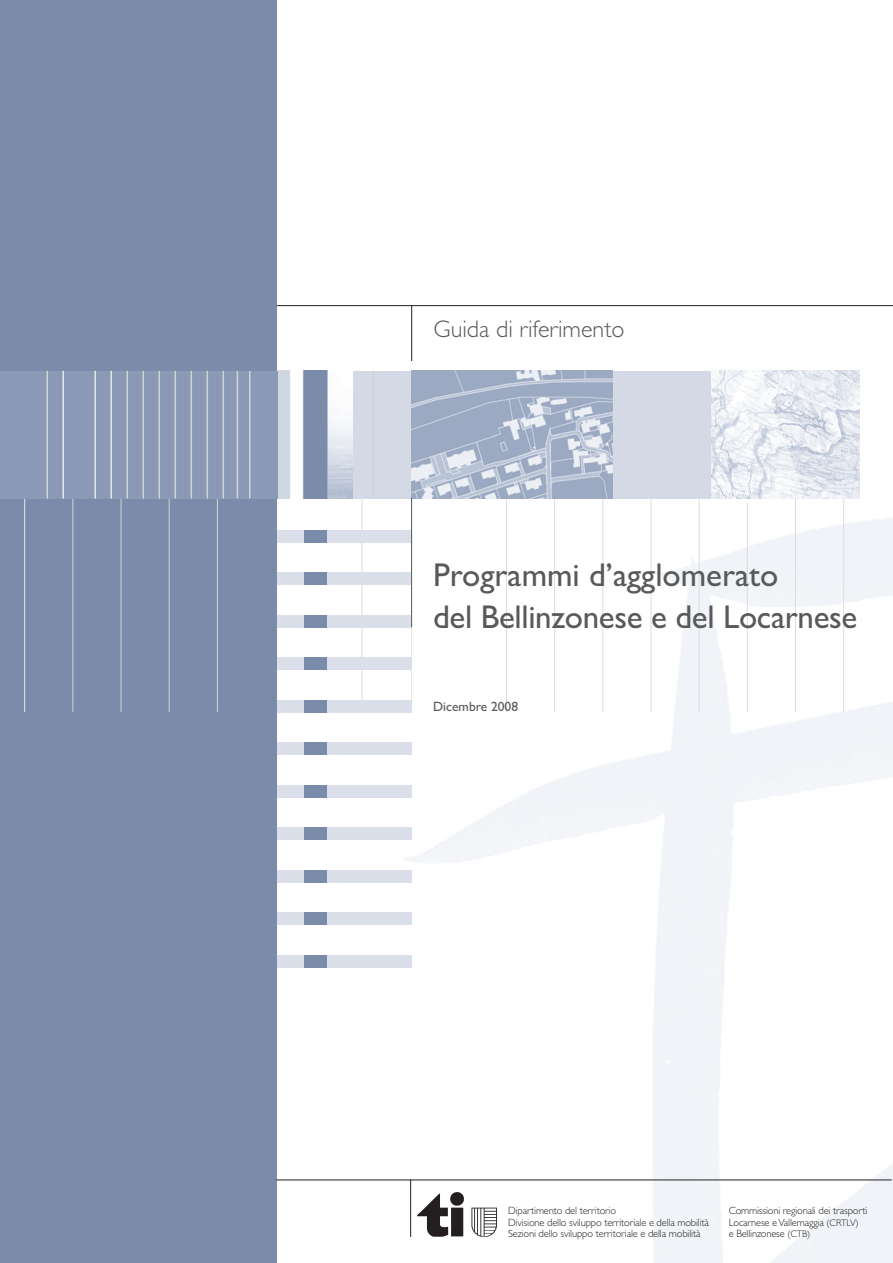
<style>
.page{position:relative;width:893px;height:1263px;background:#fff}
.page>*{position:absolute;margin:0;border:0;box-sizing:border-box;transform-origin:0 0}
.t1{font:33px/42px "Gill Sans";letter-spacing:-.01em;color:#58595b}
.t2{font:300 24px "Gill Sans";color:#58595b}
.t3{font:13.5px "Gill Sans";color:#58595b}
.t4{font:300 10.5px/11.6px "Gill Sans";letter-spacing:-.015em;color:#231f20}
.s1{font-size:9.6px}
</style>
<div class="page">
<img style="left:366px;top:511px;width:526px;height:752px">
<div style="left:0;top:0;width:277px;height:1263px;background:#7a8caa"></div>
<div style="left:138px;top:371px;width:720px;height:128px;background:#d4d9e5"></div>
<div style="left:0;top:371px;width:277px;height:128px;background:#8a9ab6"></div>
<hr style="left:237px;top:371px;width:1px;height:128px;background:#d1d3d4">
<hr style="left:249px;top:371px;width:1px;height:128px;background:#d1d3d4">
<hr style="left:373px;top:371px;width:1px;height:128px;background:#d1d3d4">
<img style="left:290px;top:371px;width:62px;height:128px">
<img style="left:711px;top:371px;width:148px;height:128px">
<img style="left:412px;top:371px;width:201px;height:128px">
<hr style="left:277px;top:305px;width:615px;height:1px;background:#231f20">
<hr style="left:46px;top:371px;width:2px;height:128px;background:#d1d3d4">
<hr style="left:62px;top:371px;width:2px;height:128px;background:#e6e7e8">
<hr style="left:94px;top:371px;width:2px;height:128px;background:#e6e7e8">
<hr style="left:111px;top:371px;width:1px;height:128px;background:#e6e7e8">
<hr style="left:127px;top:371px;width:1px;height:128px;background:#d1d3d4">
<hr style="left:143px;top:371px;width:1px;height:128px;background:#d1d3d4">
<hr style="left:159px;top:371px;width:1px;height:128px;background:#d1d3d4">
<hr style="left:175px;top:371px;width:1px;height:128px;background:#d1d3d4">
<hr style="left:191px;top:371px;width:1px;height:128px;background:#d1d3d4">
<hr style="left:207px;top:371px;width:1px;height:128px;background:#d1d3d4">
<hr style="left:223px;top:371px;width:1px;height:128px;background:#d1d3d4">
<hr style="left:24px;top:499px;width:1px;height:213px;background:#e6e7e8">
<hr style="left:72px;top:499px;width:1px;height:213px;background:#d1d3d4">
<hr style="left:121px;top:499px;width:1px;height:213px;background:#d1d3d4">
<hr style="left:169px;top:499px;width:1px;height:213px;background:#d1d3d4">
<hr style="left:217px;top:499px;width:1px;height:213px;background:#d1d3d4">
<hr style="left:361px;top:499px;width:1px;height:213px;background:#dcddde">
<hr style="left:506px;top:499px;width:1px;height:214px;background:#dcddde">
<hr style="left:554px;top:499px;width:1px;height:214px;background:#dcddde">
<hr style="left:602px;top:499px;width:1px;height:214px;background:#dcddde">
<hr style="left:650px;top:499px;width:1px;height:214px;background:#dcddde">
<hr style="left:699px;top:499px;width:1px;height:214px;background:#dcddde">
<hr style="left:747px;top:503px;width:1px;height:209px;background:#dcddde">
<hr style="left:795px;top:499px;width:1px;height:214px;background:#dcddde">
<hr style="left:843px;top:499px;width:1px;height:214px;background:#dcddde">
<hr style="left:411px;top:500px;width:1px;height:213px;background:#e6e7e8">
<hr style="left:411px;top:306px;width:1px;height:55px;background:#231f20">
<div style="left:277px;top:530px;width:134px;height:12px;background:#dbdfe9"></div>
<div style="left:277px;top:573px;width:134px;height:12px;background:#dbdfe9"></div>
<div style="left:277px;top:615px;width:134px;height:12px;background:#dbdfe9"></div>
<div style="left:277px;top:658px;width:134px;height:12px;background:#dbdfe9"></div>
<div style="left:277px;top:700px;width:134px;height:12px;background:#dbdfe9"></div>
<div style="left:277px;top:743px;width:134px;height:12px;background:#dbdfe9"></div>
<div style="left:277px;top:785px;width:134px;height:12px;background:#dbdfe9"></div>
<div style="left:277px;top:828px;width:134px;height:12px;background:#dbdfe9"></div>
<div style="left:277px;top:870px;width:134px;height:12px;background:#dbdfe9"></div>
<div style="left:277px;top:913px;width:134px;height:12px;background:#dbdfe9"></div>
<div style="left:277px;top:955px;width:134px;height:13px;background:#dbdfe9"></div>
<div style="left:304px;top:530px;width:22px;height:12px;background:#7a8caa"></div>
<div style="left:304px;top:573px;width:22px;height:12px;background:#7a8caa"></div>
<div style="left:304px;top:615px;width:22px;height:12px;background:#7a8caa"></div>
<div style="left:304px;top:658px;width:22px;height:12px;background:#7a8caa"></div>
<div style="left:304px;top:700px;width:22px;height:12px;background:#7a8caa"></div>
<div style="left:304px;top:743px;width:22px;height:12px;background:#7a8caa"></div>
<div style="left:304px;top:785px;width:22px;height:12px;background:#7a8caa"></div>
<div style="left:304px;top:828px;width:22px;height:12px;background:#7a8caa"></div>
<div style="left:304px;top:870px;width:22px;height:12px;background:#7a8caa"></div>
<div style="left:304px;top:913px;width:22px;height:12px;background:#7a8caa"></div>
<div style="left:304px;top:955px;width:22px;height:13px;background:#7a8caa"></div>
<img style="left:417px;top:1193px;width:83px;height:44px">
<hr style="left:276px;top:1180px;width:616px;height:1px;background:#231f20">
<hr style="left:410px;top:1180px;width:1px;height:57px;background:#231f20">
<hr style="left:411px;top:498px;width:1px;height:129px;background:#58595b">
<h2 class="t2" style="left:433px;top:321px;width:193px">Guida di riferimento</h2>
<h1 class="t1" style="left:433px;top:557px;width:426px">Programmi d’agglomerato<br>del Bellinzonese e del Locarnese</h1>
<p class="t3" style="left:433px;top:702px;width:86px">Dicembre 2008</p>
<p class="t4" style="left:508px;top:1206px;width:202px">Dipartimento del territorio<br>Divisione dello sviluppo territoriale e della mobilità<br>Sezioni dello sviluppo territoriale e della mobilità</p>
<p class="t4" style="left:729px;top:1206px;width:140px">Commissioni regionali dei trasporti<br>Locarnese e Vallemaggia <span class="s1">(CRTLV)<br></span>e Bellinzonese <span class="s1">(CTB)</span></p>
</div>
